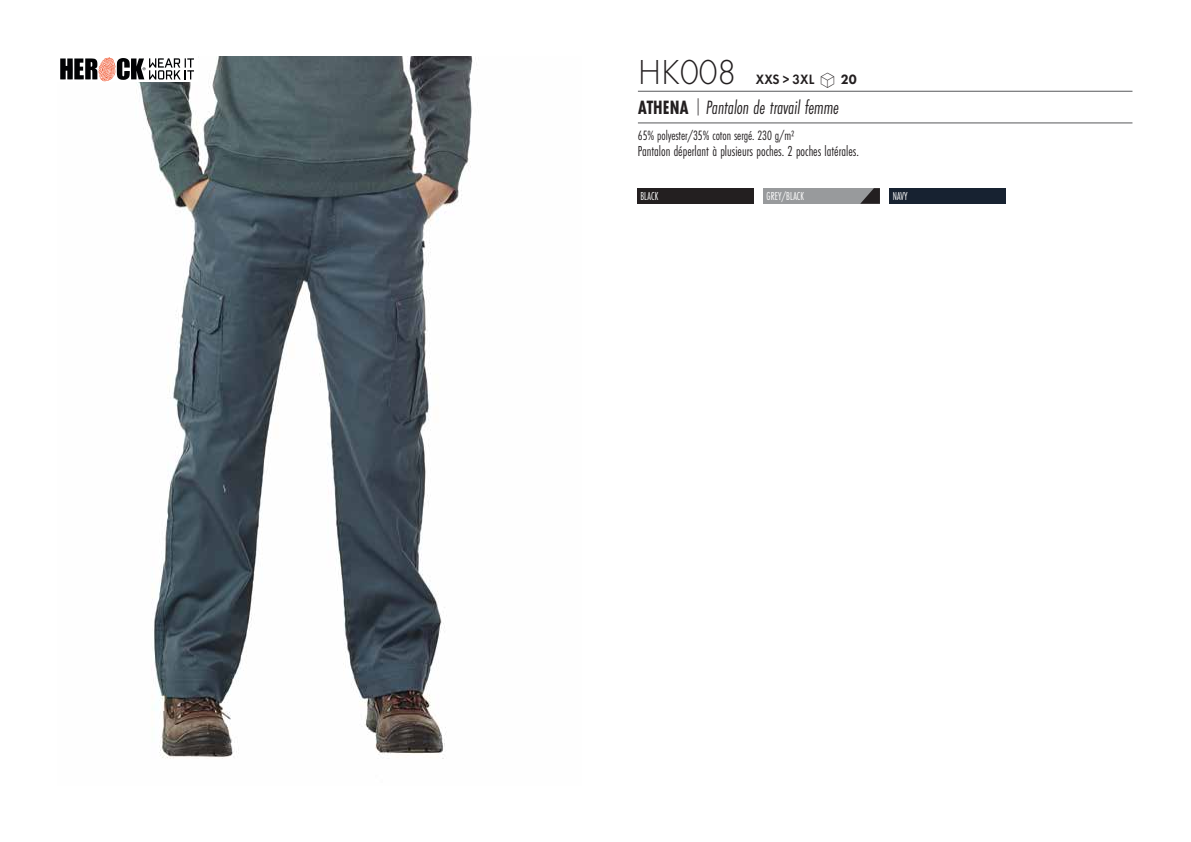
<style>
.page{position:relative;width:1191px;height:842px;background:#fff}
.page>*{position:absolute;margin:0;border:0;box-sizing:border-box;transform-origin:0 0}
.t1{font:300 36px "Futura PT";letter-spacing:.005em;color:#231f20;scale:.95 1}
.t2{font:italic 20px "Futura PT Cond";color:#231f20;scale:.95 1}
.t3{font:15px "Futura PT Cond";color:#231f20;scale:.95 1}
.t4{font:14px "Futura PT Cond";letter-spacing:-.005em;color:#231f20;scale:.95 1}
.t5{font:600 14px "Futura PT";letter-spacing:.005em;color:#231f20;scale:.95 1}
.t6{font:12px "Futura PT Cond";letter-spacing:.01em;color:#fff;scale:.9 1}
.s1{font-family:"Linotype Shapeshifter";font-weight:400;font-size:20px}
.s2{font-weight:800}
.s3{font-weight:700;font-style:normal}
.s4{font-family:"DIN Pro";font-weight:300;font-style:normal;font-stretch:condensed}
</style>
<div class="page">
<img style="left:137px;top:57px;width:336px;height:702px">
<div style="left:57px;top:57px;width:140px;height:25px;background:#fff"></div>
<svg style="left:60px;top:57px;width:134px;height:24px"></svg>
<hr style="left:638px;top:91px;width:494px;height:1px;background:#57585a">
<hr style="left:638px;top:123px;width:494px;height:1px;background:#57585a">
<div style="left:637px;top:188px;width:116px;height:16px;background:#231f20"></div>
<div style="left:763px;top:188px;width:117px;height:16px;background:#989a9c"></div>
<svg style="left:860px;top:188px;width:20px;height:16px"></svg>
<div style="left:890px;top:188px;width:116px;height:16px;background:#172231"></div>
<h1 class="t1" style="left:638px;top:52px;width:105px">HK008</h1>
<p class="t5" style="left:755px;top:71px;width:108px">XXS &gt; 3XL <span class="s1">S</span> <span class="s2">20</span></p>
<h2 class="t2" style="left:638px;top:96px;width:213px"><span class="s3">ATHENA</span> <span class="s4">|</span> Pantalon de travail femme</h2>
<p class="t4" style="left:638px;top:127px;width:166px">65% polyester/35% coton sergé. 230 g/m2</p>
<p class="t3" style="left:638px;top:142px;width:234px">Pantalon déperlant à plusieurs poches. 2 poches latérales.</p>
<p class="t6" style="left:640px;top:189px;width:21px">BLACK</p>
<p class="t6" style="left:766px;top:189px;width:43px">GREY/BLACK</p>
<p class="t6" style="left:892px;top:189px;width:18px">NAVY</p>
</div>
